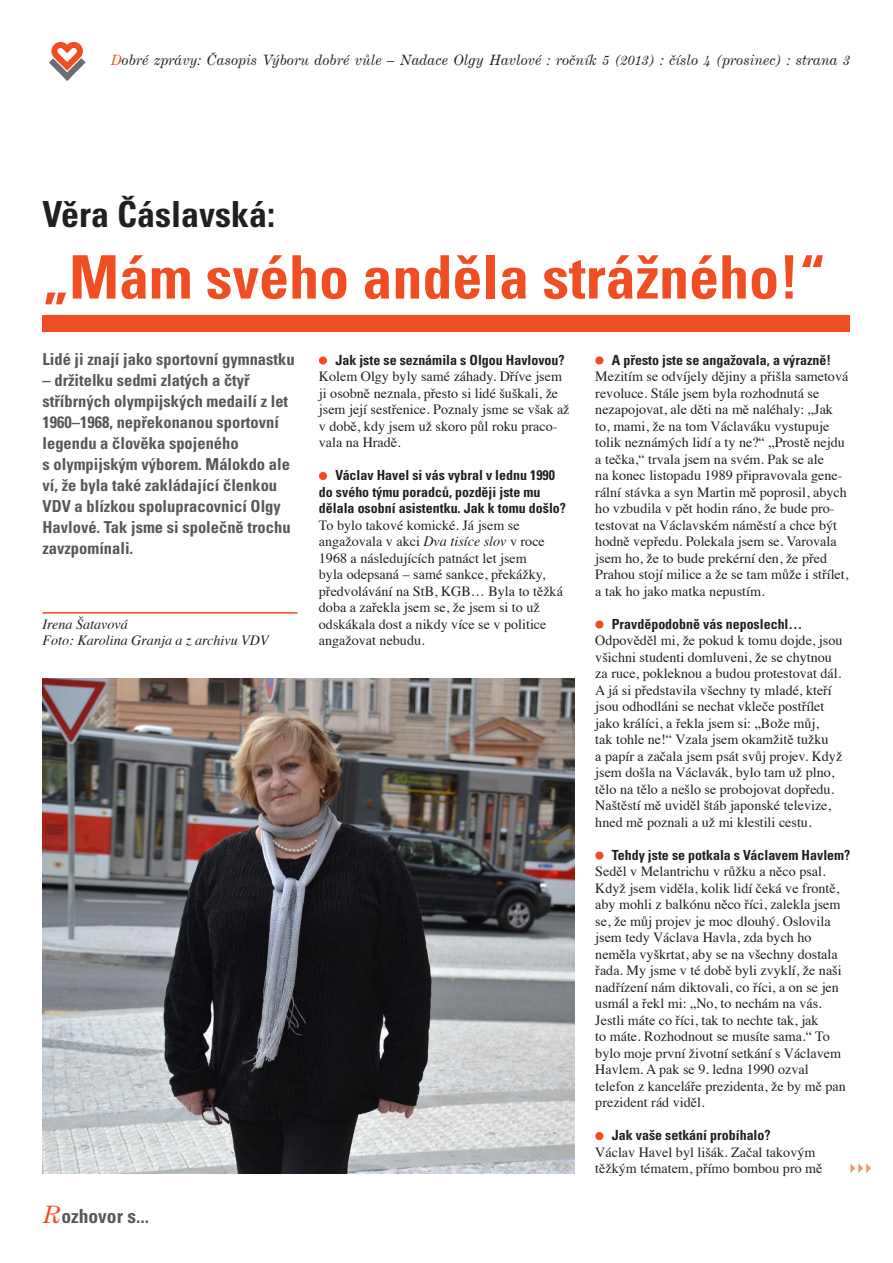
<style>
.page{position:relative;width:893px;height:1263px;background:#fff}
.page>*{position:absolute;margin:0;border:0;box-sizing:border-box;transform-origin:0 0}
.t1{font:700 condensed 60px "Univers CE";color:#f04d22}
.t2{font:700 condensed 36px "Univers CE";color:#231f20}
.t3{font:700 condensed 19.5px "Univers CE";color:#57585a}
.t4{font:700 condensed 16.5px/21px "Univers CE";color:#57585a}
.t5{font:italic 14.25px "Century Expanded CE";color:#231f20}
.t6{font:14.1px/16.5px "Times";color:#231f20}
.t7{font:italic 14.1px/16.5px "Times";color:#231f20}
.t8{font:700 condensed 13.95px/16.5px "Univers CE";color:#231f20}
.s1{color:#f04d22}
.s2{font-style:italic}
.s3{font-family:"Century Expanded CE";font-weight:400;font-style:italic;font-stretch:normal;font-size:24px;color:#f04d22}
</style>
<div class="page">
<svg style="left:49px;top:42px;width:37px;height:39px"></svg>
<div style="left:319px;top:356px;width:8px;height:9px;background:#f04d22;border-radius:50%"></div>
<div style="left:319px;top:472px;width:8px;height:8px;background:#f04d22;border-radius:50%"></div>
<div style="left:595px;top:356px;width:8px;height:9px;background:#f04d22;border-radius:50%"></div>
<div style="left:595px;top:620px;width:8px;height:9px;background:#f04d22;border-radius:50%"></div>
<div style="left:595px;top:851px;width:8px;height:9px;background:#f04d22;border-radius:50%"></div>
<div style="left:595px;top:1132px;width:8px;height:8px;background:#f04d22;border-radius:50%"></div>
<div style="left:43px;top:315px;width:807px;height:17px;background:#f04d22"></div>
<hr style="left:43px;top:612px;width:255px;height:2px;background:#f04d22">
<img style="left:43px;top:678px;width:531px;height:495px">
<svg style="left:850px;top:1163px;width:21px;height:10px"></svg>
<p class="t5" style="left:111px;top:52px;width:741px"><span class="s1">D</span>obré zprávy: Časopis Výboru dobré vůle – Nadace Olgy Havlové : ročník 5 (2013) : číslo 4 (prosinec) : strana 3</p>
<h2 class="t2" style="left:43px;top:193px;width:234px">Věra Čáslavská:</h2>
<h1 class="t1" style="left:43px;top:243px;width:785px">„Mám svého anděla strážného!“</h1>
<p class="t4" style="left:43px;top:349px;width:254px">Lidé ji znají jako sportovní gymnastku</p>
<p class="t4" style="left:43px;top:370px;width:250px">– držitelku sedmi zlatých a čtyř stříbrných olympijských medailí z let<br>1960–1968, nepřekonanou sportovní legendu a člověka spojeného<br>s olympijským výborem. Málokdo ale ví, že byla také zakládající členkou<br>VDV a blízkou spolupracovnicí Olgy<br>Havlové. Tak jsme si společně trochu zavzpomínali.</p>
<p class="t7" style="left:43px;top:615px;width:228px">Irena Šatavová<br>Foto: Karolina Granja a z archivu VDV</p>
<p class="t8" style="left:335px;top:352px;width:231px">Jak jste se seznámila s Olgou Havlovou?</p>
<p class="t6" style="left:319px;top:367px;width:252px">Kolem Olgy byly samé záhady. Dříve jsem ji osobně neznala, přesto si lidé šuškali, že jsem její sestřenice. Poznaly jsme se však až v době, kdy jsem už skoro půl roku praco&shy;vala na Hradě.</p>
<p class="t8" style="left:319px;top:467px;width:249px;text-indent:17px">Václav Havel si vás vybral v lednu 1990 do svého týmu poradců, později jste mu dělala osobní asistentku. Jak k tomu došlo?</p>
<p class="t6" style="left:319px;top:515px;width:245px">To bylo takové komické. Já jsem se angažovala v akci <span class="s2">Dva tisíce slov</span> v roce 1968 a následujících patnáct let jsem<br>byla odepsaná – samé sankce, překážky, předvolávání na StB, KGB… Byla to těžká doba a zařekla jsem se, že jsem si to už odskákala dost a nikdy více se v politice angažovat nebudu.</p>
<h3 class="t3" style="left:43px;top:1205px;width:108px"><span class="s3">R</span>ozhovor s...</h3>
<p class="t8" style="left:612px;top:352px;width:221px">A přesto jste se angažovala, a výrazně!</p>
<p class="t6" style="left:595px;top:367px;width:254px">Mezitím se odvíjely dějiny a přišla sametová revoluce. Stále jsem byla rozhodnutá se nezapojovat, ale děti na mě naléhaly: „Jak to, mami, že na tom Václaváku vystupuje tolik neznámých lidí a ty ne?“ „Prostě nejdu a tečka,“ trvala jsem na svém. Pak se ale<br>na konec listopadu 1989 připravovala gene&shy;rální stávka a syn Martin mě poprosil, abych ho vzbudila v pět hodin ráno, že bude pro&shy;testovat na Václavském náměstí a chce být hodně vepředu. Polekala jsem se. Varovala jsem ho, že to bude prekérní den, že před Prahou stojí milice a že se tam může i střílet, a tak ho jako matka nepustím.</p>
<p class="t8" style="left:612px;top:616px;width:192px">Pravděpodobně vás neposlechl…</p>
<p class="t6" style="left:595px;top:631px;width:249px">Odpověděl mi, že pokud k tomu dojde, jsou všichni studenti domluveni, že se chytnou za ruce, pokleknou a budou protestovat dál.<br>A já si představila všechny ty mladé, kteří jsou odhodláni se nechat vkleče postřílet jako králíci, a řekla jsem si: „Bože můj,<br>tak tohle ne!“ Vzala jsem okamžitě tužku<br>a papír a začala jsem psát svůj projev. Když jsem došla na Václavák, bylo tam už plno, tělo na tělo a nešlo se probojovat dopředu.<br>Naštěstí mě uviděl štáb japonské televize, hned mě poznali a už mi klestili cestu.</p>
<p class="t8" style="left:612px;top:847px;width:240px">Tehdy jste se potkala s Václavem Havlem?</p>
<p class="t6" style="left:595px;top:862px;width:252px">Seděl v Melantrichu v růžku a něco psal.<br>Když jsem viděla, kolik lidí čeká ve frontě, aby mohli z balkónu něco říci, zalekla jsem se, že můj projev je moc dlouhý. Oslovila jsem tedy Václava Havla, zda bych ho neměla vyškrtat, aby se na všechny dostala řada. My jsme v té době byli zvyklí, že naši nadřízení nám diktovali, co říci, a on se jen usmál a řekl mi: „No, to nechám na vás.<br>Jestli máte co říci, tak to nechte tak, jak<br>to máte. Rozhodnout se musíte sama.“ To bylo moje první životní setkání s Václavem Havlem. A pak se 9. ledna 1990 ozval telefon z kanceláře prezidenta, že by mě pan prezident rád viděl.</p>
<p class="t8" style="left:612px;top:1127px;width:160px">Jak vaše setkání probíhalo?</p>
<p class="t6" style="left:595px;top:1142px;width:229px">Václav Havel byl lišák. Začal takovým těžkým tématem, přímo bombou pro mě</p>
</div>
